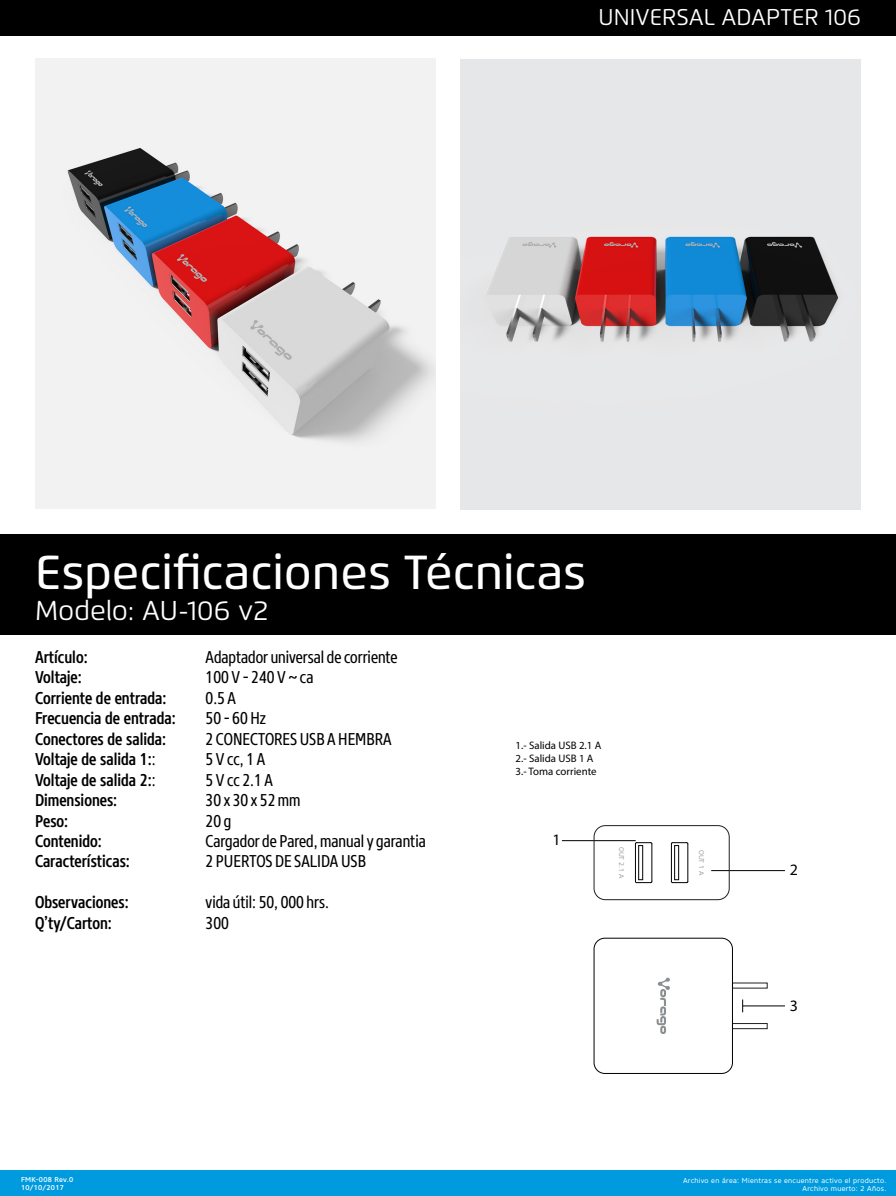
<style>
.page{position:relative;width:896px;height:1196px;background:#fff}
.page>*{position:absolute;margin:0;border:0;box-sizing:border-box;transform-origin:0 0}
.t1{font:500 47.69px "Flexo";color:#fff}
.t2{font:27.21px "Flexo";color:#fff}
.t3{font:22.75px "Flexo";color:#fff}
.t4{font:500 17.06px "Core Sans N57 Cn";color:#000}
.t5{font:17.06px "Core Sans N47 Cn";color:#000}
.t6{font:17.06px "Core Sans N47 Cn";letter-spacing:.15em;color:#000}
.t7{font:15.92px "Myriad Pro";color:#000}
.t8{font:10.85px/13px "Myriad Pro";color:#000}
.t9{font:7px/7.9px "Core Sans N45";letter-spacing:.04em;color:#fff;text-align:right}
.t10{font:500 7px/7.9px "Core Sans N55";letter-spacing:.04em;color:#fff}
.t11{font:6.83px "Core Sans N45";color:#9d9e9f}
.s1{font-family:"Core Sans N47 Cn";font-weight:400}
</style>
<div class="page">
<hr style="left:743px;top:1005px;width:42px;height:1px;background:#000">
<svg style="left:743px;top:999px;width:1px;height:13px"></svg>
<hr style="left:711px;top:870px;width:74px;height:1px;background:#000">
<hr style="left:562px;top:840px;width:74px;height:1px;background:#000">
<hr style="left:671px;top:843px;width:1px;height:38px;background:#000">
<hr style="left:674px;top:845px;width:1px;height:34px;background:#000">
<hr style="left:678px;top:845px;width:1px;height:34px;background:#000">
<hr style="left:688px;top:843px;width:1px;height:38px;background:#000">
<svg style="left:671px;top:842px;width:17px;height:4px"></svg>
<svg style="left:671px;top:879px;width:17px;height:4px"></svg>
<hr style="left:635px;top:843px;width:1px;height:38px;background:#000">
<hr style="left:638px;top:845px;width:1px;height:34px;background:#000">
<hr style="left:642px;top:845px;width:1px;height:34px;background:#000">
<hr style="left:652px;top:843px;width:1px;height:38px;background:#000">
<svg style="left:635px;top:842px;width:17px;height:4px"></svg>
<svg style="left:635px;top:879px;width:17px;height:4px"></svg>
<div style="left:594px;top:825px;width:135px;height:74px;border:1px solid #231f20;border-radius:11px"></div>
<svg style="left:657px;top:977px;width:13px;height:56px"></svg>
<div style="left:732px;top:1023px;width:35px;height:5px;border:1px solid #231f20"></div>
<div style="left:594px;top:937px;width:139px;height:136px;border:1px solid #000;border-radius:11px"></div>
<div style="left:0;top:1170px;width:896px;height:25px;background:#009ade"></div>
<div style="left:0;top:534px;width:896px;height:100px;background:#000"></div>
<div style="left:0;top:0;width:896px;height:35px;background:#000"></div>
<img style="left:35px;top:59px;width:401px;height:449px">
<img style="left:460px;top:59px;width:401px;height:450px">
<h3 class="t3" style="left:599px;top:3px;width:264px">UNIVERSAL ADAPTER 106</h3>
<h1 class="t1" style="left:35px;top:543px;width:553px">Especificaciones Técnicas</h1>
<h2 class="t2" style="left:35px;top:594px;width:235px">Modelo: AU-106 v2</h2>
<p class="t4" style="left:35px;top:646px;width:54px">Artículo:</p>
<p class="t5" style="left:206px;top:646px;width:193px">Adaptador universal de corriente</p>
<p class="t4" style="left:35px;top:666px;width:48px">Voltaje:</p>
<p class="t5" style="left:206px;top:667px;width:109px">100V-240V~ca</p>
<p class="t4" style="left:35px;top:686px;width:133px">Corriente de entrada:</p>
<p class="t5" style="left:206px;top:687px;width:32px">0.5 A</p>
<p class="t4" style="left:35px;top:707px;width:142px">Frecuencia de entrada:</p>
<p class="t5" style="left:206px;top:707px;width:62px">50-60Hz</p>
<p class="t4" style="left:35px;top:727px;width:133px">Conectores de salida:</p>
<p class="t5" style="left:206px;top:728px;width:187px">2 CONECTORES USB A HEMBRA</p>
<p class="t4" style="left:35px;top:748px;width:122px">Voltaje de salida 1:<span class="s1">:</span></p>
<p class="t5" style="left:206px;top:748px;width:61px">5Vcc,1A</p>
<p class="t4" style="left:35px;top:768px;width:122px">Voltaje de salida 2:<span class="s1">:</span></p>
<p class="t5" style="left:206px;top:769px;width:69px">5Vcc2.1A</p>
<p class="t4" style="left:35px;top:789px;width:84px">Dimensiones:</p>
<p class="t6" style="left:206px;top:789px;width:96px">30x30x52mm</p>
<p class="t4" style="left:35px;top:809px;width:35px">Peso:</p>
<p class="t5" style="left:206px;top:810px;width:27px">20g</p>
<p class="t4" style="left:35px;top:829px;width:68px">Contenido:</p>
<p class="t5" style="left:206px;top:830px;width:222px">Cargador de Pared,manual y garantia</p>
<p class="t4" style="left:35px;top:850px;width:96px">Características:</p>
<p class="t5" style="left:206px;top:851px;width:162px">2 PUERTOS DE SALIDA USB</p>
<p class="t4" style="left:35px;top:891px;width:95px">Observaciones:</p>
<p class="t5" style="left:206px;top:891px;width:125px">vida útil: 50, 000 hrs.</p>
<p class="t4" style="left:35px;top:911px;width:78px">Q’ty/Carton:</p>
<p class="t5" style="left:206px;top:912px;width:25px">300</p>
<p class="t10" style="left:21px;top:1175px;width:54px">FMK-008 Rev.0<br>10/10/2017</p>
<p class="t8" style="left:516px;top:738px;width:87px">1.- Salida USB 2.1 A<br>2.- Salida USB 1 A<br>3.- Toma corriente</p>
<p class="t7" style="left:552px;top:829px;width:10px">1</p>
<p class="t11" style="left:626px;top:846px;width:33px;rotate:90deg">OUT 2.1 A</p>
<p class="t11" style="left:706px;top:849px;width:27px;rotate:90deg">OUT 1 A</p>
<p class="t7" style="left:790px;top:859px;width:10px">2</p>
<p class="t7" style="left:790px;top:995px;width:10px">3</p>
<p class="t9" style="left:683px;top:1176px;width:205px">Archivo en área: Mientras se encuentre activo el producto.<br>Archivo muerto: 2 Años.</p>
</div>
